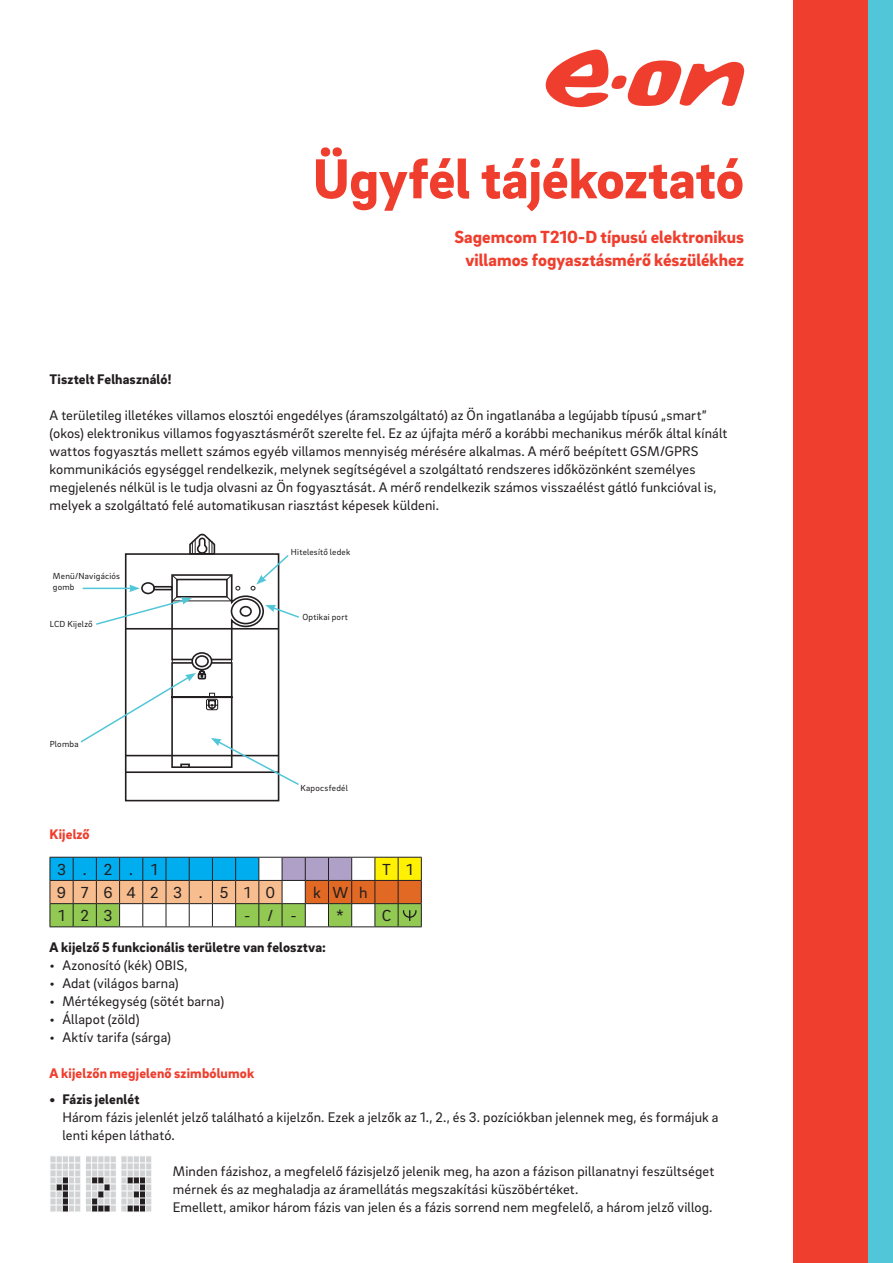
<style>
.page{position:relative;width:893px;height:1263px;background:#fff}
.page>*{position:absolute;margin:0;border:0;box-sizing:border-box;transform-origin:0 0}
.t1{font:900 57.6px "Brix Sans";letter-spacing:-.005em;color:#ef3e2e}
.t2{font:900 18px/22.5px "Brix Sans";color:#ef3e2e;text-align:right}
.t3{font:16.35px "Brix Sans";letter-spacing:.885em;color:#231f20}
.t4{font:14.25px/18px "Brix Sans";letter-spacing:.01em;color:#231f20}
.t5{font:900 14.25px "Brix Sans";letter-spacing:.01em;color:#231f20}
.t6{font:900 14.25px "Brix Sans";letter-spacing:.01em;color:#ef3e2e}
.t7{font:9px/10.8px "Brix Sans";letter-spacing:.025em;color:#231f20}
</style>
<div class="page">
<div style="left:794px;top:0;width:99px;height:1263px;background:#ef3e2e"></div>
<div style="left:868px;top:0;width:25px;height:1263px;background:#51c6d8"></div>
<svg style="left:546px;top:50px;width:198px;height:57px"></svg>
<svg style="left:50px;top:857px;width:372px;height:70px"></svg>
<svg style="left:50px;top:1156px;width:102px;height:56px"></svg>
<svg style="left:80px;top:533px;width:219px;height:269px"></svg>
<h1 class="t1" style="left:313px;top:141px;width:433px">Ügyfél tájékoztató</h1>
<p class="t2" style="left:454px;top:225px;width:291px">Sagemcom T210-D típusú elektronikus villamos fogyasztásmérő készülékhez</p>
<p class="t5" style="left:50px;top:370px;width:123px">Tisztelt Felhasználó!</p>
<p class="t4" style="left:50px;top:406px;width:679px">A területileg illetékes villamos elosztói engedélyes (áramszolgáltató) az Ön ingatlanába a legújabb típusú „smart” (okos) elektronikus villamos fogyasztásmérőt szerelte fel. Ez az újfajta mérő a korábbi mechanikus mérők által kínált wattos fogyasztás mellett számos egyéb villamos mennyiség mérésére alkalmas. A mérő beépített GSM/GPRS kommunikációs egységgel rendelkezik, melynek segítségével a szolgáltató rendszeres időközönként személyes megjelenés nélkül is le tudja olvasni az Ön fogyasztását. A mérő rendelkezik számos visszaélést gátló funkcióval is, melyek a szolgáltató felé automatikusan riasztást képesek küldeni.</p>
<p class="t7" style="left:53px;top:570px;width:69px">Menü/Navigációs gomb</p>
<p class="t7" style="left:50px;top:618px;width:45px">LCD Kijelző</p>
<p class="t7" style="left:50px;top:738px;width:30px">Plomba</p>
<p class="t6" style="left:50px;top:825px;width:42px">Kijelző</p>
<p class="t7" style="left:291px;top:546px;width:61px">Hitelesítő ledek</p>
<p class="t7" style="left:302px;top:611px;width:47px">Optikai port</p>
<p class="t7" style="left:300px;top:782px;width:49px">Kapocsfedél</p>
<p class="t3" style="left:57px;top:859px;width:102px">3.2.1</p>
<p class="t3" style="left:382px;top:859px;width:32px">T 1</p>
<p class="t3" style="left:57px;top:882px;width:220px">976423 . 510</p>
<p class="t3" style="left:313px;top:882px;width:56px">kWh</p>
<p class="t3" style="left:58px;top:905px;width:56px">123</p>
<p class="t3" style="left:244px;top:905px;width:54px">-/-</p>
<p class="t3" style="left:336px;top:905px;width:57px">* C</p>
<p class="t5" style="left:50px;top:937px;width:278px">A kijelző 5 funkcionális területre van felosztva:</p>
<p class="t4" style="left:50px;top:955px;width:140px">• Azonosító (kék) OBIS,</p>
<p class="t4" style="left:50px;top:973px;width:131px">• Adat (világos barna)</p>
<p class="t4" style="left:50px;top:991px;width:176px">• Mértékegység (sötét barna)</p>
<p class="t4" style="left:50px;top:1009px;width:91px">• Állapot (zöld)</p>
<p class="t4" style="left:50px;top:1027px;width:123px">• Aktív tarifa (sárga)</p>
<p class="t6" style="left:50px;top:1063px;width:206px">A kijelzőn megjelenő szimbólumok</p>
<p class="t5" style="left:50px;top:1090px;width:91px">• Fázis jelenlét</p>
<p class="t4" style="left:62px;top:1108px;width:658px">Három fázis jelenlét jelző található a kijelzőn. Ezek a jelzők az 1., 2., és 3. pozíciókban jelennek meg, és formájuk a lenti képen látható.</p>
<p class="t4" style="left:173px;top:1162px;width:543px">Minden fázishoz, a megfelelő fázisjelző jelenik meg, ha azon a fázison pillanatnyi feszültséget mérnek és az meghaladja az áramellátás megszakítási küszöbértéket.<br>Emellett, amikor három fázis van jelen és a fázis sorrend nem megfelelő, a három jelző villog.</p>
</div>
